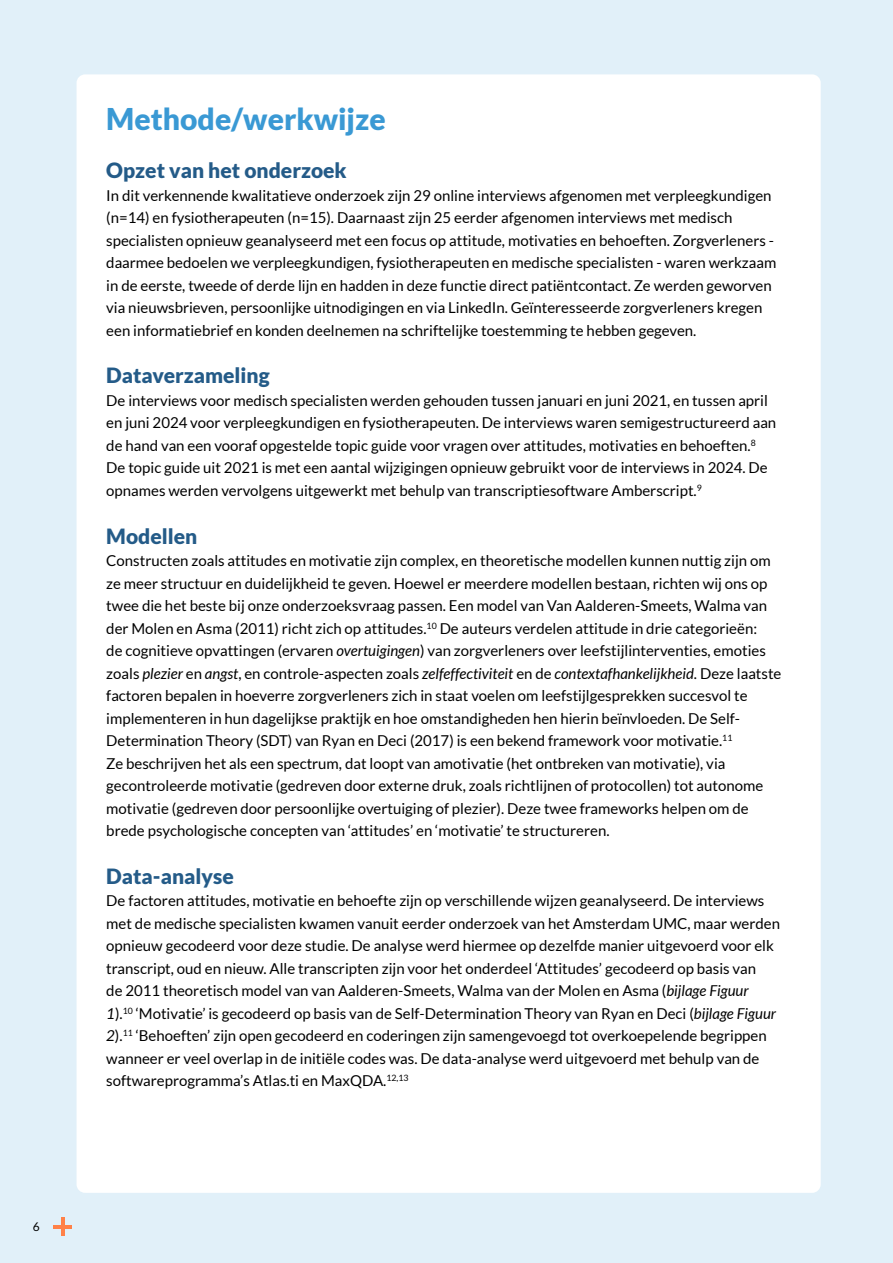
<style>
.page{position:relative;width:893px;height:1263px;background:#e1f0f9}
.page>*{position:absolute;margin:0;border:0;box-sizing:border-box;transform-origin:0 0}
.t1{font:900 30px "Lato";color:#3a99d4}
.t2{font:900 21px "Lato";color:#245b88}
.t3{font:15px/22.5px "Lato";color:#000}
.t4{font:12px "Lato";color:#000}
.s1{font-style:italic}
</style>
<div class="page">
<div style="left:77px;top:74px;width:744px;height:1119px;background:#fff;border-radius:9px"></div>
<hr style="left:61px;top:1218px;width:3px;height:18px;background:#ff8148">
<hr style="left:54px;top:1225px;width:18px;height:3px;background:#ff8148">
<p class="t4" style="left:33px;top:1220px;width:8px">6</p>
<h1 class="t1" style="left:106px;top:102px;width:281px">Methode/werkwijze</h1>
<h2 class="t2" style="left:106px;top:158px;width:242px">Opzet van het onderzoek</h2>
<p class="t3" style="left:106px;top:184px;width:672px">In dit verkennende kwalitatieve onderzoek zijn 29 online interviews afgenomen met verpleegkundigen (n=14) en fysiotherapeuten (n=15). Daarnaast zijn 25 eerder afgenomen interviews met medisch specialisten opnieuw geanalyseerd met een focus op attitude, motivaties en behoeften. Zorgverleners - daarmee bedoelen we verpleegkundigen, fysiotherapeuten en medische specialisten - waren werkzaam in de eerste, tweede of derde lijn en hadden in deze functie direct patiëntcontact. Ze werden geworven via nieuwsbrieven, persoonlijke uitnodigingen en via LinkedIn. Geïnteresseerde zorgverleners kregen een informatiebrief en konden deelnemen na schriftelijke toestemming te hebben gegeven.</p>
<h2 class="t2" style="left:106px;top:363px;width:165px">Dataverzameling</h2>
<p class="t3" style="left:106px;top:389px;width:671px">De interviews voor medisch specialisten werden gehouden tussen januari en juni 2021, en tussen april en juni 2024 voor verpleegkundigen en fysiotherapeuten. De interviews waren semigestructureerd aan de hand van een vooraf opgestelde topic guide voor vragen over attitudes, motivaties en behoeften.<sup>8<br></sup>De topic guide uit 2021 is met een aantal wijzigingen opnieuw gebruikt voor de interviews in 2024. De opnames werden vervolgens uitgewerkt met behulp van transcriptiesoftware Amberscript.<sup>9</sup></p>
<h2 class="t2" style="left:106px;top:524px;width:93px">Modellen</h2>
<p class="t3" style="left:106px;top:549px;width:677px">Constructen zoals attitudes en motivatie zijn complex, en theoretische modellen kunnen nuttig zijn om ze meer structuur en duidelijkheid te geven. Hoewel er meerdere modellen bestaan, richten wij ons op twee die het beste bij onze onderzoeksvraag passen. Een model van Van Aalderen-Smeets, Walma van der Molen en Asma (2011) richt zich op attitudes.<sup>10</sup> De auteurs verdelen attitude in drie categorieën:<br>de cognitieve opvattingen (ervaren <span class="s1">overtuigingen</span>) van zorgverleners over leefstijlinterventies, emoties zoals <span class="s1">plezier</span> en <span class="s1">angst</span>, en controle-aspecten zoals <span class="s1">zelfeffectiviteit</span> en de <span class="s1">contextafhankelijkheid</span>. Deze laatste factoren bepalen in hoeverre zorgverleners zich in staat voelen om leefstijlgesprekken succesvol te implementeren in hun dagelijkse praktijk en hoe omstandigheden hen hierin beïnvloeden. De Self-Determination Theory (SDT) van Ryan en Deci (2017) is een bekend framework voor motivatie.<sup>11<br></sup>Ze beschrijven het als een spectrum, dat loopt van amotivatie (het ontbreken van motivatie), via gecontroleerde motivatie (gedreven door externe druk, zoals richtlijnen of protocollen) tot autonome motivatie (gedreven door persoonlijke overtuiging of plezier). Deze twee frameworks helpen om de brede psychologische concepten van ‘attitudes’ en ‘motivatie’ te structureren.</p>
<h2 class="t2" style="left:106px;top:864px;width:129px">Data-analyse</h2>
<p class="t3" style="left:106px;top:889px;width:675px">De factoren attitudes, motivatie en behoefte zijn op verschillende wijzen geanalyseerd. De interviews met de medische specialisten kwamen vanuit eerder onderzoek van het Amsterdam UMC, maar werden opnieuw gecodeerd voor deze studie. De analyse werd hiermee op dezelfde manier uitgevoerd voor elk transcript, oud en nieuw. Alle transcripten zijn voor het onderdeel ‘Attitudes’ gecodeerd op basis van<br>de 2011 theoretisch model van van Aalderen-Smeets, Walma van der Molen en Asma (<span class="s1">bijlage Figuur<br>1</span>).<sup>10</sup> ‘Motivatie’ is gecodeerd op basis van de Self-Determination Theory van Ryan en Deci (<span class="s1">bijlage Figuur 2</span>).<sup>11</sup> ‘Behoeften’ zijn open gecodeerd en coderingen zijn samengevoegd tot overkoepelende begrippen wanneer er veel overlap in de initiële codes was. De data-analyse werd uitgevoerd met behulp van de softwareprogramma’s Atlas.ti en MaxQDA.<sup>12,13</sup></p>
</div>
